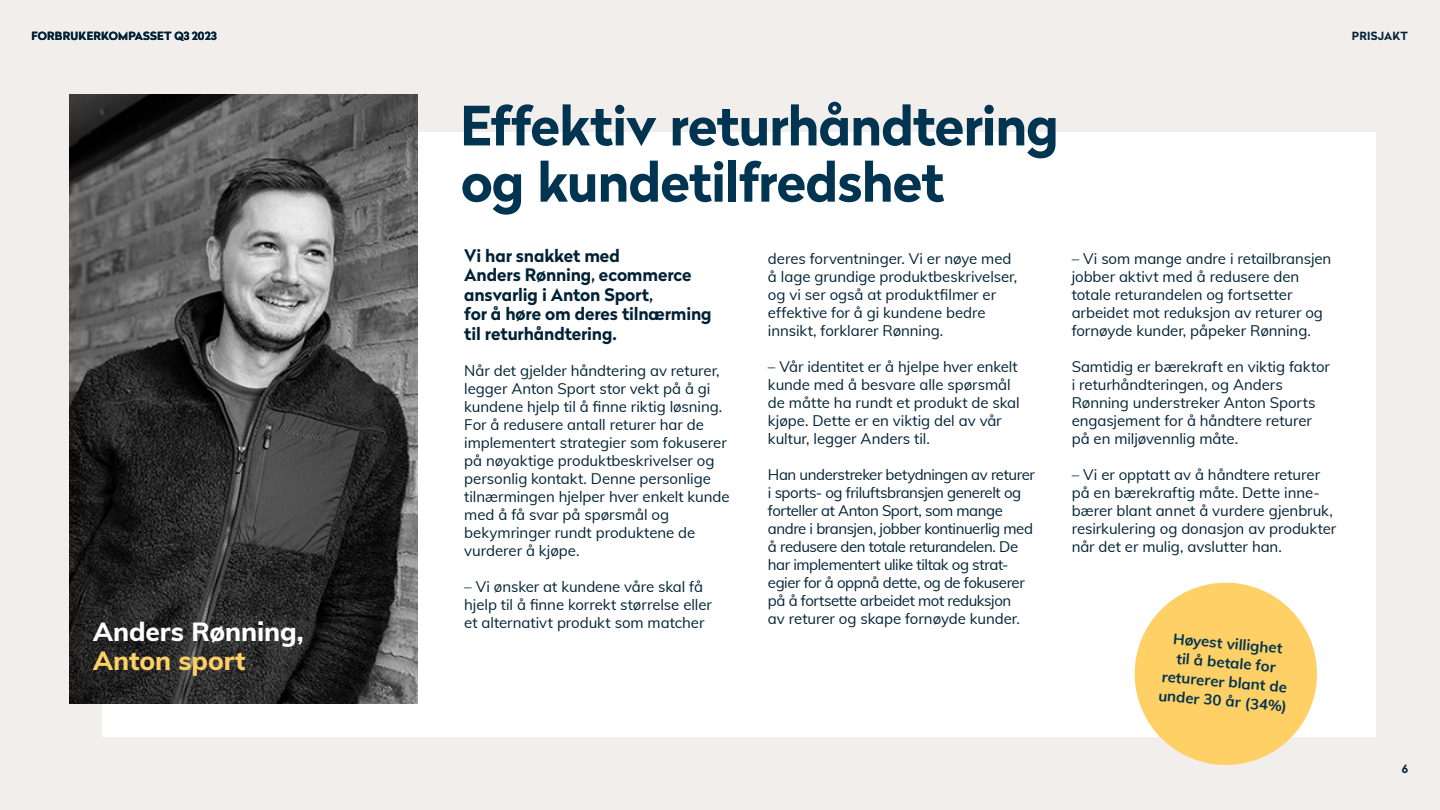
<style>
.page{position:relative;width:1440px;height:810px;background:#f2eeec}
.page>*{position:absolute;margin:0;border:0;box-sizing:border-box;transform-origin:0 0}
.Rubrik_-_H1{font:700 54px/56.2px "Radikal";letter-spacing:-.02em;color:#003451}
.Brödtext{font:800 26.25px/28.7px "Muli";letter-spacing:-.005em;color:#fff}
.Brödtext-2{font:700 17.25px/19.5px "Radikal";letter-spacing:-.01em;color:#012236}
.Brödtext-3{font:15px/18px "Muli";letter-spacing:-.005em;color:#012236}
.Brödtext-4{font:15px/18px "Muli";letter-spacing:-.03em;color:#012236}
.Brödtext-5{font:700 15px/19.2px "Muli";color:#003451;text-align:center}
.t1{font:700 11.25px "Radikal";letter-spacing:.02em;color:#012236}
.s1{color:#ffd065}
</style>
<div class="page">
<div style="left:102px;top:132px;width:1274px;height:604px;background:#fff"></div>
<img style="left:70px;top:94px;width:348px;height:609px">
<svg style="left:1131px;top:582px;width:190px;height:183px"></svg>
<p class="t1" style="left:31px;top:28px;width:187px">FORBRUKERKOMPASSET Q3 2023</p>
<p class="t1" style="left:1352px;top:28px;width:58px">PRISJAKT</p>
<p class="Rubrik_-_H1" style="left:460px;top:97px;width:601px">Effektiv returhåndtering og kundetilfredshet</p>
<p class="Brödtext-2" style="left:464px;top:245px;width:249px">Vi har snakket med<br>Anders Rønning, ecommerce ansvarlig i Anton Sport,<br>for å høre om deres tilnærming til returhåndtering.</p>
<p class="Brödtext-3" style="left:464px;top:360px;width:267px">Når det gjelder håndtering av returer, legger Anton Sport stor vekt på å gi kundene hjelp til å finne riktig løsning.<br>For å redusere antall returer har de implementert strategier som fokuserer på nøyaktige produktbeskrivelser og personlig kontakt. Denne personlige tilnærmingen hjelper hver enkelt kunde med å få svar på spørsmål og bekymringer rundt produktene de vurderer å kjøpe.</p>
<p class="Brödtext-3" style="left:464px;top:576px;width:249px">– Vi ønsker at kundene våre skal få hjelp til å finne korrekt størrelse eller et alternativt produkt som matcher</p>
<p class="Brödtext-3" style="left:768px;top:249px;width:251px">deres forventninger. Vi er nøye med å lage grundige produktbeskrivelser, og vi ser også at produktfilmer er effektive for å gi kundene bedre innsikt, forklarer Rønning.</p>
<p class="Brödtext-3" style="left:768px;top:357px;width:253px">– Vår identitet er å hjelpe hver enkelt kunde med å besvare alle spørsmål de måtte ha rundt et produkt de skal kjøpe. Dette er en viktig del av vår kultur, legger Anders til.</p>
<p class="Brödtext-4" style="left:768px;top:465px;width:268px">Han understreker betydningen av returer i sports- og friluftsbransjen generelt og forteller at Anton Sport, som mange andre i bransjen, jobber kontinuerlig med å redusere den totale returandelen. De har implementert ulike tiltak og strat&shy;egier for å oppnå dette, og de fokuserer på å fortsette arbeidet mot reduksjon<br>av returer og skape fornøyde kunder.</p>
<p class="Brödtext-3" style="left:1072px;top:249px;width:261px">– Vi som mange andre i retailbransjen jobber aktivt med å redusere den totale returandelen og fortsetter arbeidet mot reduksjon av returer og fornøyde kunder, påpeker Rønning.</p>
<p class="Brödtext-3" style="left:1072px;top:357px;width:260px">Samtidig er bærekraft en viktig faktor i returhåndteringen, og Anders Rønning understreker Anton Sports engasjement for å håndtere returer på en miljøvennlig måte.</p>
<p class="Brödtext-3" style="left:1072px;top:465px;width:266px">– Vi er opptatt av å håndtere returer på en bærekraftig måte. Dette inne&shy;bærer blant annet å vurdere gjenbruk, resirkulering og donasjon av produkter når det er mulig, avslutter han.</p>
<p class="Brödtext" style="left:93px;top:616px;width:212px">Anders Rønning,<br><span class="s1">Anton sport</span></p>
<p class="Brödtext-5" style="left:1166px;top:628px;width:127px;rotate:5deg">Høyest villighet til å betale for returerer blant de</p>
<p class="Brödtext-5" style="left:1159px;top:685px;width:130px;rotate:5deg">under 30 år (34%)</p>
<p class="t1" style="left:1402px;top:761px;width:8px">6</p>
</div>
